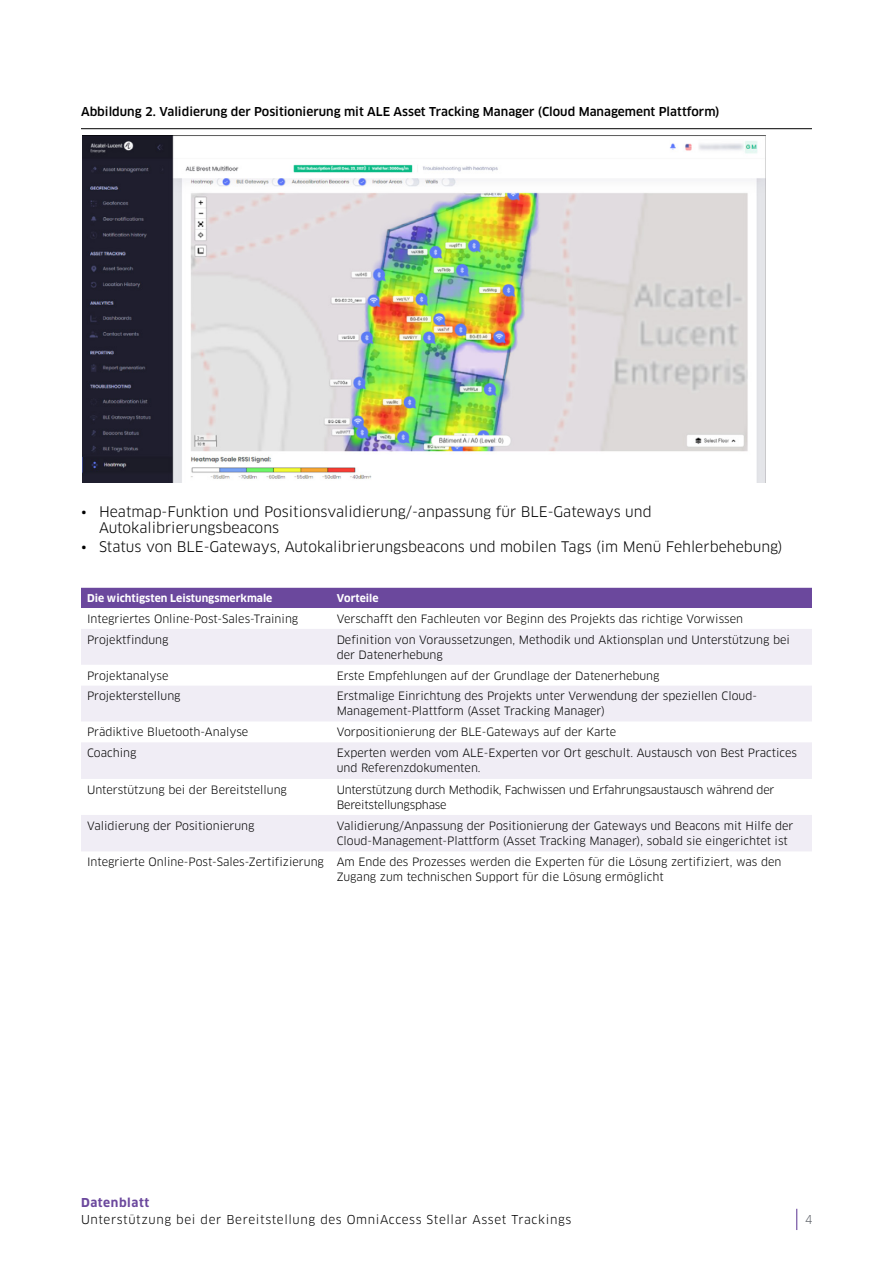
<style>
.page{position:relative;width:893px;height:1263px;background:#fff}
.page>*{position:absolute;margin:0;border:0;box-sizing:border-box;transform-origin:0 0}
.t1{font:14.25px/16.5px "Clan OT";color:#000}
.t2{font:500 12px "Clan OT";color:#000}
.t3{font:12px "Clan OT";letter-spacing:.05em;color:#000}
.t4{font:700 12px "Clan OT";letter-spacing:.05em;color:#6b489d}
.t5{font:12px "Clan OT";color:#5f636a}
.t6{font:11.25px/15px "Clan OT";color:#000}
.t7{font:11.25px/15px "Clan OT";letter-spacing:-.02em;color:#000}
.t8{font:700 10.5px "Clan OT";color:#fff}
</style>
<div class="page">
<svg style="left:796px;top:1209px;width:1px;height:21px"></svg>
<hr style="left:81px;top:128px;width:731px;height:1px;background:#000">
<img style="left:82px;top:135px;width:683px;height:348px">
<div style="left:81px;top:588px;width:731px;height:20px;background:#6b489d"></div>
<svg style="left:81px;top:629px;width:731px;height:222px;fill:#f0edf5"></svg>
<svg style="left:81px;top:779px;width:731px;height:36px"></svg>
<p class="t2" style="left:81px;top:104px;width:640px">Abbildung 2. Validierung der Positionierung mit ALE Asset Tracking Manager (Cloud Management Plattform)</p>
<p class="t1" style="left:99px;top:503px;width:554px;text-indent:-18px">• Heatmap-Funktion und Positionsvalidierung/-anpassung für BLE-Gateways und<br>Autokalibrierungsbeacons</p>
<p class="t1" style="left:81px;top:538px;width:703px">• Status von BLE-Gateways, Autokalibrierungsbeacons und mobilen Tags (im Menü Fehlerbehebung)</p>
<p class="t8" style="left:87px;top:592px;width:187px">Die wichtigsten Leistungsmerkmale</p>
<p class="t8" style="left:337px;top:592px;width:43px">Vorteile</p>
<p class="t6" style="left:87px;top:611px;width:213px">Integriertes Online-Post-Sales-Training</p>
<p class="t6" style="left:337px;top:611px;width:408px">Verschafft den Fachleuten vor Beginn des Projekts das richtige Vorwissen</p>
<p class="t6" style="left:87px;top:632px;width:83px">Projektfindung</p>
<p class="t6" style="left:337px;top:632px;width:455px">Definition von Voraussetzungen, Methodik und Aktionsplan und Unterstützung bei der Datenerhebung</p>
<p class="t6" style="left:87px;top:668px;width:83px">Projektanalyse</p>
<p class="t6" style="left:337px;top:668px;width:324px">Erste Empfehlungen auf der Grundlage der Datenerhebung</p>
<p class="t6" style="left:87px;top:689px;width:95px">Projekterstellung</p>
<p class="t6" style="left:337px;top:689px;width:422px">Erstmalige Einrichtung des Projekts unter Verwendung der speziellen Cloud-<br>Management-Plattform (Asset Tracking Manager)</p>
<p class="t6" style="left:87px;top:725px;width:163px">Prädiktive Bluetooth-Analyse</p>
<p class="t6" style="left:337px;top:725px;width:281px">Vorpositionierung der BLE-Gateways auf der Karte</p>
<p class="t6" style="left:87px;top:745px;width:51px">Coaching</p>
<p class="t6" style="left:337px;top:745px;width:462px">Experten werden vom ALE-Experten vor Ort geschult. Austausch von Best Practices und Referenzdokumenten.</p>
<p class="t6" style="left:87px;top:782px;width:201px">Unterstützung bei der Bereitstellung</p>
<p class="t7" style="left:337px;top:782px;width:439px">Unterstützung durch Methodik, Fachwissen und Erfahrungsaustausch während der<br>Bereitstellungsphase</p>
<p class="t6" style="left:87px;top:818px;width:169px">Validierung der Positionierung</p>
<p class="t6" style="left:337px;top:818px;width:458px">Validierung/Anpassung der Positionierung der Gateways und Beacons mit Hilfe der<br>Cloud-Management-Plattform (Asset Tracking Manager), sobald sie eingerichtet ist</p>
<p class="t6" style="left:337px;top:855px;width:446px;text-indent:-250px">Integrierte Online-Post-Sales-Zertifizierung Am Ende des Prozesses werden die Experten für die Lösung zertifiziert, was den<br>Zugang zum technischen Support für die Lösung ermöglicht</p>
<p class="t4" style="left:81px;top:1196px;width:70px">Datenblatt</p>
<p class="t3" style="left:81px;top:1212px;width:492px">Unterstützung bei der Bereitstellung des OmniAccess Stellar Asset Trackings</p>
<p class="t5" style="left:805px;top:1212px;width:9px">4</p>
</div>
